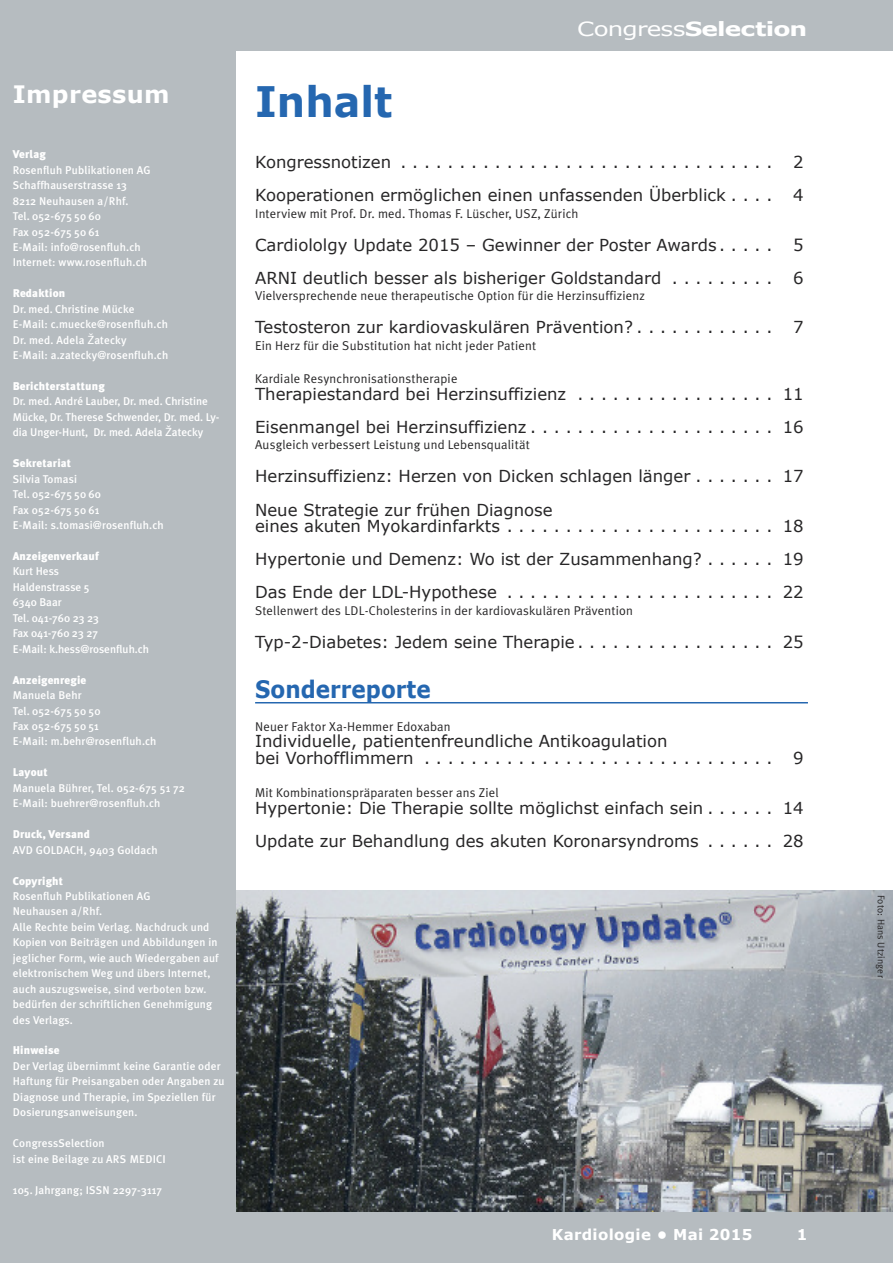
<style>
.page{position:relative;width:893px;height:1263px;background:#fff}
.page>*{position:absolute;margin:0;border:0;box-sizing:border-box;transform-origin:0 0}
.t1{font:700 42px "Verdana";color:#2567b0;scale:.95 1}
.t2{font:700 24px "Verdana";color:#2567b0;scale:.9 1}
.t3{font:700 24px "Verdana";letter-spacing:.015em;color:#fff}
.t4{font:700 19.5px "Verdana";letter-spacing:-.035em;color:#fff;scale:1.28 1}
.t5{font:16.5px/33.2px "Verdana";color:#272627}
.t6{font:700 15px "Verdana";letter-spacing:.02em;color:#fff}
.t7{font:12.75px "Meta Plus Normal";letter-spacing:.015em;color:#272627}
.t8{font:500 11.25px/15.5px "Meta Plus";letter-spacing:.015em;color:#fff}
.t9{font:900 11.25px "Meta Plus";letter-spacing:.015em;color:#fff}
.t10{font:9.75px "Meta Plus Normal";letter-spacing:.015em;color:#272627}
.s1{font-family:"Lucida Grande";font-weight:400}
.s2{font-weight:400}
</style>
<div class="page">
<img style="left:236px;top:891px;width:657px;height:321px">
<div style="left:0;top:35px;width:236px;height:1199px;background:#b6bcc0"></div>
<div style="left:0;top:0;width:893px;height:51px;background:#b6bcc0"></div>
<div style="left:0;top:1212px;width:893px;height:51px;background:#b6bcc0"></div>
<hr style="left:255px;top:702px;width:553px;height:1px;background:#2567b0">
<h2 class="t3" style="left:13px;top:79px;width:158px">Impressum</h2>
<p class="t9" style="left:13px;top:148px;width:35px">Verlag</p>
<p class="t8" style="left:13px;top:162px;width:139px">Rosenfluh Publikationen AG<br>Schaffhauserstrasse 13<br>8212 Neuhausen a/Rhf.<br>Tel. 052-675 50 60<br>Fax 052-675 50 61<br>E-Mail: info@rosenfluh.ch<br>Internet: www.rosenfluh.ch</p>
<p class="t9" style="left:13px;top:287px;width:54px">Redaktion</p>
<p class="t8" style="left:13px;top:301px;width:157px">Dr. med. Christine Mücke<br>E-Mail: c.muecke@rosenfluh.ch<br>Dr. med. Adela <span class="s1">Ž</span>atecky<br>E-Mail: a.zatecky@rosenfluh.ch</p>
<p class="t9" style="left:13px;top:380px;width:93px">Berichterstattung</p>
<p class="t8" style="left:13px;top:394px;width:208px">Dr. med. André Lauber, Dr. med. Christine<br>Mücke, Dr. Therese Schwender, Dr. med. Ly&shy;dia Unger-Hunt, Dr. med. Adela <span class="s1">Ž</span>atecky</p>
<p class="t9" style="left:13px;top:457px;width:60px">Sekretariat</p>
<p class="t8" style="left:13px;top:471px;width:153px">Silvia Tomasi<br>Tel. 052-675 50 60<br>Fax 052-675 50 61<br>E-Mail: s.tomasi@rosenfluh.ch</p>
<p class="t9" style="left:13px;top:549px;width:88px">Anzeigenverkauf</p>
<p class="t8" style="left:13px;top:564px;width:138px">Kurt Hess<br>Haldenstrasse 5<br>6340 Baar<br>Tel. 041-760 23 23<br>Fax 041-760 23 27<br>E-Mail: k.hess@rosenfluh.ch</p>
<p class="t9" style="left:13px;top:673px;width:75px">Anzeigenregie</p>
<p class="t8" style="left:13px;top:687px;width:145px">Manuela Behr<br>Tel. 052-675 50 50<br>Fax 052-675 50 51<br>E-Mail: m.behr@rosenfluh.ch</p>
<p class="t9" style="left:13px;top:766px;width:36px">Layout</p>
<p class="t8" style="left:13px;top:780px;width:174px">Manuela Bührer, Tel. 052-675 51 72<br>E-Mail: buehrer@rosenfluh.ch</p>
<p class="t9" style="left:13px;top:828px;width:79px">Druck, Versand</p>
<p class="t8" style="left:13px;top:842px;width:147px">AVD GOLDACH, 9403 Goldach</p>
<p class="t9" style="left:13px;top:874px;width:52px">Copyright</p>
<p class="t8" style="left:13px;top:888px;width:207px">Rosenfluh Publikationen AG<br>Neuhausen a/Rhf.<br>Alle Rechte beim Verlag. Nachdruck und Kopien von Beiträgen und Abbildungen in jeglicher Form, wie auch Wiedergaben auf elektronischem Weg und übers Internet, auch auszugsweise, sind verboten bzw. bedürfen der schriftlichen Genehmigung des Verlags.</p>
<p class="t9" style="left:13px;top:1044px;width:48px">Hinweise</p>
<p class="t8" style="left:13px;top:1058px;width:213px">Der Verlag übernimmt keine Garantie oder Haftung für Preisangaben oder Angaben zu Diagnose und Therapie, im Speziellen für Dosierungsanweisungen.</p>
<p class="t8" style="left:13px;top:1135px;width:154px">CongressSelection<br>ist eine Beilage zu ARS MEDICI</p>
<p class="t8" style="left:13px;top:1182px;width:151px">105. Jahrgang; ISSN 2297-3117</p>
<h1 class="t1" style="left:255px;top:75px;width:146px">Inhalt</h1>
<h3 class="t4" style="left:577px;top:17px;width:181px"><span class="s2">Congress</span>Selection</h3>
<h3 class="t5" style="left:255px;top:145px;width:519px">Kongressnotizen . . . . . . . . . . . . . . . . . . . . . . . . . . . . . . . .</h3>
<h3 class="t5" style="left:793px;top:145px;width:12px">2</h3>
<h3 class="t5" style="left:255px;top:178px;width:519px">Kooperationen ermöglichen einen unfassenden Überblick . . . .</h3>
<h3 class="t5" style="left:793px;top:178px;width:12px">4</h3>
<p class="t7" style="left:255px;top:206px;width:325px">Interview mit Prof. Dr. med. Thomas F. Lüscher, USZ, Zürich</p>
<h3 class="t5" style="left:255px;top:227px;width:519px">Cardiololgy Update 2015 – Gewinner der Poster Awards . . . . .</h3>
<h3 class="t5" style="left:793px;top:227px;width:12px">5</h3>
<h3 class="t5" style="left:255px;top:261px;width:519px">ARNI deutlich besser als bisheriger Goldstandard . . . . . . . . .</h3>
<h3 class="t5" style="left:793px;top:261px;width:12px">6</h3>
<p class="t7" style="left:255px;top:288px;width:391px">Vielversprechende neue therapeutische Option für die Herzinsuffizienz</p>
<h3 class="t5" style="left:255px;top:310px;width:519px">Testosteron zur kardiovaskulären Prävention? . . . . . . . . . . . .</h3>
<h3 class="t5" style="left:793px;top:310px;width:12px">7</h3>
<p class="t7" style="left:255px;top:338px;width:282px">Ein Herz für die Substitution hat nicht jeder Patient</p>
<p class="t7" style="left:255px;top:371px;width:204px">Kardiale Resynchronisationstherapie</p>
<h3 class="t5" style="left:255px;top:376px;width:550px">Therapiestandard bei Herzinsuffizienz . . . . . . . . . . . . . . . . . 11<br>Eisenmangel bei Herzinsuffizienz . . . . . . . . . . . . . . . . . . . . . 16</h3>
<p class="t7" style="left:255px;top:437px;width:276px">Ausgleich verbessert Leistung und Lebensqualität</p>
<h3 class="t5" style="left:255px;top:459px;width:550px">Herzinsuffizienz: Herzen von Dicken schlagen länger . . . . . . . 17<br>Neue Strategie zur frühen Diagnose</h3>
<h3 class="t5" style="left:255px;top:509px;width:550px;text-align:justify">eines akuten Myokardinfarkts . . . . . . . . . . . . . . . . . . . . . . . 18<br>Hypertonie und Demenz: Wo ist der Zusammenhang? . . . . . . 19<br>Das Ende der LDL-Hypothese . . . . . . . . . . . . . . . . . . . . . . . 22</h3>
<p class="t7" style="left:255px;top:603px;width:379px">Stellenwert des LDL-Cholesterins in der kardiovaskulären Prävention</p>
<h3 class="t5" style="left:255px;top:625px;width:550px">Typ-2-Diabetes: Jedem seine Therapie . . . . . . . . . . . . . . . . . 25</h3>
<h2 class="t2" style="left:255px;top:674px;width:197px">Sonderreporte</h2>
<p class="t7" style="left:255px;top:719px;width:197px">Neuer Faktor Xa-Hemmer Edoxaban</p>
<h3 class="t5" style="left:255px;top:733px;width:519px;line-height:16.5px">Individuelle, patientenfreundliche Antikoagulation<br>bei Vorhofflimmern . . . . . . . . . . . . . . . . . . . . . . . . . . . . . .</h3>
<h3 class="t5" style="left:793px;top:741px;width:12px">9</h3>
<p class="t7" style="left:255px;top:785px;width:245px">Mit Kombinationspräparaten besser ans Ziel</p>
<h3 class="t5" style="left:255px;top:790px;width:550px">Hypertonie: Die Therapie sollte möglichst einfach sein . . . . . . 14<br>Update zur Behandlung des akuten Koronarsyndroms . . . . . . 28</h3>
<h3 class="t6" style="left:552px;top:1225px;width:202px">Kardiologie • Mai 2015</h3>
<h3 class="t6" style="left:797px;top:1225px;width:12px">1</h3>
<p class="t10" style="left:887px;top:895px;width:84px;rotate:90deg">Foto: Hans Utzinger</p>
</div>
